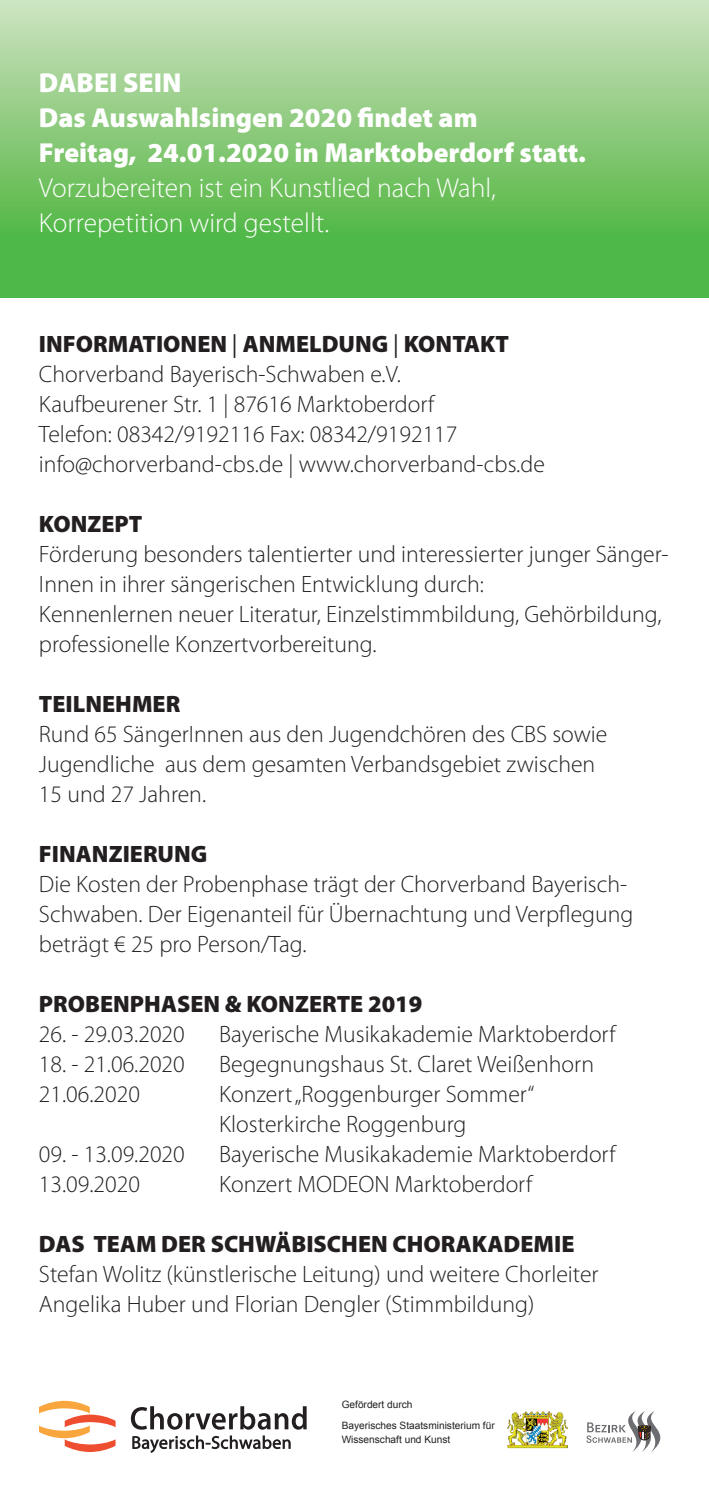
<style>
.page{position:relative;width:709px;height:1489px;background:#fff}
.page>*{position:absolute;margin:0;border:0;box-sizing:border-box;transform-origin:0 0}
.t1{font:900 27.5px/35px "Myriad Pro";color:#fff}
.t2{font:300 27.5px/35px "Myriad Pro";color:#fff}
.t3{font:300 23.75px/30px "Myriad Pro";color:#231f20}
.t4{font:900 23.75px "Myriad Pro";color:#231f20}
.t5{font:10.25px/20.8px "Arial";color:#231f20}
.s1{font-weight:400}
.s2{font-weight:900}
</style>
<div class="page">
<svg style="left:0;top:0;width:709px;height:298px;background:#83c876"></svg>
<img style="left:507px;top:1411px;width:61px;height:36px">
<svg style="left:586px;top:1411px;width:74px;height:40px"></svg>
<svg style="left:131px;top:1406px;width:176px;height:23px"></svg>
<svg style="left:39px;top:1400px;width:77px;height:51px"></svg>
<svg style="left:132px;top:1435px;width:159px;height:17px"></svg>
<p class="t1" style="left:39px;top:64px;width:548px;text-indent:84px">SEIN<br>Das Auswahlsingen 2020 findet am<br>Freitag, 24.01.2020 in Marktoberdorf statt.</p>
<p class="t2" style="left:39px;top:170px;width:458px">Vorzubereiten ist ein Kunstlied nach Wahl,<br>Korrepetition wird gestellt.</p>
<p class="t1" style="left:39px;top:64px;width:35px">DABEI</p>
<p class="t3" style="left:39px;top:328px;width:507px;text-indent:193px"><span class="s1">|</span> <span class="s2">ANMELDUNG</span> <span class="s1">|</span> <span class="s2">KONTAKT </span>Chorverband Bayerisch-Schwaben e.V.<br>Kaufbeurener Str. 1 | 87616 Marktoberdorf<br>Telefon: 08342/9192116 Fax: 08342/9192117 info@chorverband-cbs.de | www.chorverband-cbs.de</p>
<p class="t4" style="left:39px;top:508px;width:105px">KONZEPT</p>
<p class="t3" style="left:39px;top:538px;width:631px">Förderung besonders talentierter und interessierter junger Sänger-I nnen in ihrer sängerischen Entwicklung durch:<br>Kennenlernen neuer Literatur, Einzelstimmbildung, Gehörbildung, professionelle Konzertvorbereitung.</p>
<p class="t4" style="left:39px;top:688px;width:62px">TEI LNEH</p>
<p class="t4" style="left:132px;top:688px;width:50px">MER</p>
<p class="t3" style="left:39px;top:718px;width:570px">Rund 65 SängerI nnen aus den Jugendchören des CBS sowie<br>Jugendliche aus dem gesamten Verbandsgebiet zwischen<br>15 und 27 Jahren.</p>
<p class="t4" style="left:39px;top:328px;width:158px">IN FORMATIONEN</p>
<p class="t4" style="left:39px;top:838px;width:28px">FINAN</p>
<p class="t4" style="left:109px;top:838px;width:100px">ZIERUNG</p>
<p class="t3" style="left:39px;top:868px;width:596px">Die Kosten der Probenphase trägt der Chorverband Bayerisch-<br>Schwaben. Der Eigenanteil für Übernachtung und Verpflegung beträgt € 25 pro Person/Tag.</p>
<p class="t4" style="left:39px;top:988px;width:62px">PROBEN</p>
<p class="t4" style="left:130px;top:988px;width:30px">PHASEN</p>
<p class="t4" style="left:225px;top:988px;width:199px">&amp; KONZERTE 2019</p>
<p class="t3" style="left:39px;top:1018px;width:147px">26. - 29.03.2020</p>
<p class="t3" style="left:219px;top:1018px;width:398px">Bayerische Musikakademie Marktoberdorf</p>
<p class="t3" style="left:39px;top:1048px;width:147px">18. - 21.06.2020</p>
<p class="t3" style="left:219px;top:1048px;width:376px">Begegnungshaus St. Claret Weißenhorn</p>
<p class="t3" style="left:39px;top:1078px;width:102px">21.06.2020</p>
<p class="t3" style="left:182px;top:1078px;width:354px">Konzert „Roggenburger Sommer“</p>
<p class="t3" style="left:39px;top:1108px;width:66px">K</p>
<p class="t3" style="left:231px;top:1108px;width:237px">losterkirche Roggenburg</p>
<p class="t3" style="left:39px;top:1138px;width:147px">09. - 13.09.2020</p>
<p class="t3" style="left:219px;top:1138px;width:398px">Bayerische Musikakademie Marktoberdorf</p>
<p class="t3" style="left:39px;top:1168px;width:148px">13.09.2020 K</p>
<p class="t3" style="left:231px;top:1168px;width:83px">onzert MODEO</p>
<p class="t3" style="left:374px;top:1168px;width:159px">N Marktoberdorf</p>
<p class="t4" style="left:39px;top:1228px;width:188px">DAS TEAM DER SCHWÄBISCHEN</p>
<p class="t4" style="left:392px;top:1228px;width:172px">CHORAKADEMIE</p>
<p class="t3" style="left:39px;top:1258px;width:561px">Stefan Wolitz (künstlerische Leitung) und weitere Chorleiter<br>Angelika H uber und Florian Dengler (Stimmbildung)</p>
<p class="t5" style="left:342px;top:1394px;width:155px">Gefördert durch<br>Bayerisches Staatsministerium für</p>
<p class="t5" style="left:342px;top:1428px;width:110px">Wissenschaft und Kunst</p>
</div>
